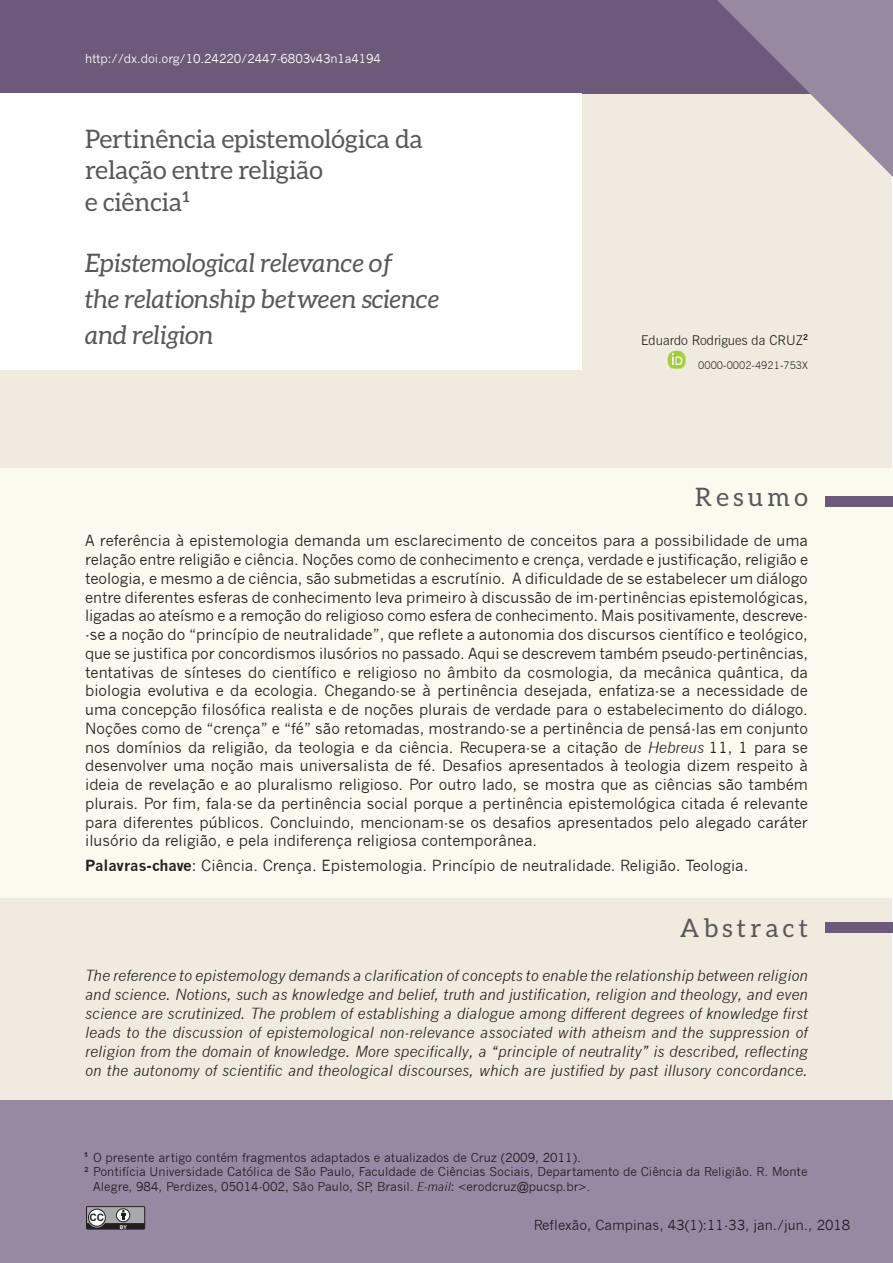
<style>
.page{position:relative;width:893px;height:1263px;background:#fff}
.page>*{position:absolute;margin:0;border:0;box-sizing:border-box;transform-origin:0 0}
.t1{font:25.5px/31.5px "Aleo";color:#57585a}
.t2{font:italic 25.5px/36px "Aleo";color:#57585a}
.t3{font:15px/18.8px "News Gothic";color:#231f20;text-align:justify}
.t4{font:italic 15px/18.9px "News Gothic";color:#231f20;text-align:justify}
.t5{font:13.5px "News Gothic";color:#231f20}
.t6{font:300 13.5px "News Gothic BT";color:#231f20}
.t7{font:12px "News Gothic";color:#231f20}
.t8{font:12px "News Gothic";letter-spacing:-.01em;color:#fff}
.t9{font:300 10.5px "News Gothic BT";color:#231f20}
.t10{font:700 10.2px "Arial";color:#231f20}
.t11{font:700 5.1px "Arial";color:#fff}
.s1{font-style:italic}
.s2{font-weight:700}
.s3{font-family:"Aleo";font-weight:700}
</style>
<div class="page">
<div style="left:0;top:93px;width:892px;height:1007px;background:#f1eade"></div>
<div style="left:0;top:468px;width:893px;height:430px;background:#fbfaee"></div>
<div style="left:0;top:0;width:893px;height:93px;background:#6d597a"></div>
<svg style="left:717px;top:0;width:176px;height:177px;background:#b1a5b2"></svg>
<div style="left:0;top:1100px;width:893px;height:163px;background:#9889a3"></div>
<div style="left:0;top:93px;width:582px;height:277px;background:#fff"></div>
<div style="left:825px;top:496px;width:68px;height:11px;background:#6d597a"></div>
<img style="left:668px;top:351px;width:18px;height:18px">
<svg style="left:674px;top:365px;width:12px;height:1px"></svg>
<div style="left:825px;top:922px;width:68px;height:11px;background:#6d597a"></div>
<div style="left:87px;top:1206px;width:58px;height:23px;background:#a8a9ad"></div>
<div style="left:86px;top:1206px;width:59px;height:23px;border:1px solid #231f20"></div>
<div style="left:88px;top:1209px;width:18px;height:17px;border:1px solid #231f20;border-radius:50%"></div>
<div style="left:116px;top:1208px;width:14px;height:14px;border:1px solid #231f20;border-radius:50%"></div>
<svg style="left:86px;top:1210px;width:59px;height:19px"></svg>
<p class="t8" style="left:85px;top:51px;width:298px">http://dx.doi.org/10.24220/2447-6803v43n1a4194</p>
<h1 class="t1" style="left:85px;top:123px;width:339px">Pertinência epistemológica da relação entre religião<br>e ciência<sup>1</sup></h1>
<h1 class="t2" style="left:85px;top:245px;width:356px">Epistemological relevance of<br>the relationship between science and religion</h1>
<p class="t6" style="left:641px;top:332px;width:168px">Eduardo Rodrigues da CRUZ<sup>2</sup></p>
<p class="t9" style="left:698px;top:359px;width:111px">0000-0002-4921-753X</p>
<h1 class="t1" style="left:695px;top:481px;width:114px">R e s u m o</h1>
<p class="t3" style="left:85px;top:532px;width:724px">A referência à epistemologia demanda um esclarecimento de conceitos para a possibilidade de uma relação entre religião e ciência. Noções como de conhecimento e crença, verdade e justificação, religião e teologia, e mesmo a de ciência, são submetidas a escrutínio. A dificuldade de se estabelecer um diálogo entre diferentes esferas de conhecimento leva primeiro à discussão de im-pertinências epistemológicas, ligadas ao ateísmo e a remoção do religioso como esfera de conhecimento. Mais positivamente, descreve--se a noção do “princípio de neutralidade”, que reflete a autonomia dos discursos científico e teológico, que se justifica por concordismos ilusórios no passado. Aqui se descrevem também pseudo-pertinências, tentativas de sínteses do científico e religioso no âmbito da cosmologia, da mecânica quântica, da biologia evolutiva e da ecologia. Chegando-se à pertinência desejada, enfatiza-se a necessidade de uma concepção filosófica realista e de noções plurais de verdade para o estabelecimento do diálogo.<br>Noções como de “crença” e “fé” são retomadas, mostrando-se a pertinência de pensá-las em conjunto nos domínios da religião, da teologia e da ciência. Recupera-se a citação de <span class="s1">Hebreus</span> 11, 1 para se desenvolver uma noção mais universalista de fé. Desafios apresentados à teologia dizem respeito à ideia de revelação e ao pluralismo religioso. Por outro lado, se mostra que as ciências são também plurais. Por fim, fala-se da pertinência social porque a pertinência epistemológica citada é relevante para diferentes públicos. Concluindo, mencionam-se os desafios apresentados pelo alegado caráter ilusório da religião, e pela indiferença religiosa contemporânea.</p>
<p class="t3" style="left:85px;top:856px;width:665px"><span class="s2">Palavras-chave</span>: Ciência. Crença. Epistemologia. Princípio de neutralidade. Religião. Teologia.</p>
<h1 class="t1" style="left:680px;top:912px;width:130px">A b s t r a c t</h1>
<p class="t4" style="left:85px;top:966px;width:724px">The reference to epistemology demands a clarification of concepts to enable the relationship between religion and science. Notions, such as knowledge and belief, truth and justification, religion and theology, and even science are scrutinized. The problem of establishing a dialogue among different degrees of knowledge first leads to the discussion of epistemological non-relevance associated with atheism and the suppression of religion from the domain of knowledge. More specifically, a “principle of neutrality” is described, reflecting on the autonomy of scientific and theological discourses, which are justified by past illusory concordance.</p>
<p class="t7" style="left:85px;top:1151px;width:498px"><span class="s3">¹</span> O presente artigo contém fragmentos adaptados e atualizados de Cruz (2009, 2011).</p>
<p class="t7" style="left:85px;top:1165px;width:724px"><sup>2</sup> Pontifícia Universidade Católica de São Paulo, Faculdade de Ciências Sociais, Departamento de Ciência da Religião. R. Monte</p>
<p class="t7" style="left:93px;top:1179px;width:499px">Alegre, 984, Perdizes, 05014-002, São Paulo, SP, Brasil. <span class="s1">E-mail</span>: &lt;erodcruz@pucsp.br&gt;.</p>
<p class="t10" style="left:90px;top:1212px;width:16px">CC</p>
<p class="t11" style="left:120px;top:1224px;width:9px">BY</p>
<p class="t5" style="left:492px;top:1218px;width:318px">Reflexão, Campin s, 42(1):XX-XX, jul./dez., 2017</p>
<p class="t5" style="left:534px;top:1218px;width:318px">Reflexão, Campinas, 43(1):11-33, jan./jun., 2018</p>
</div>
